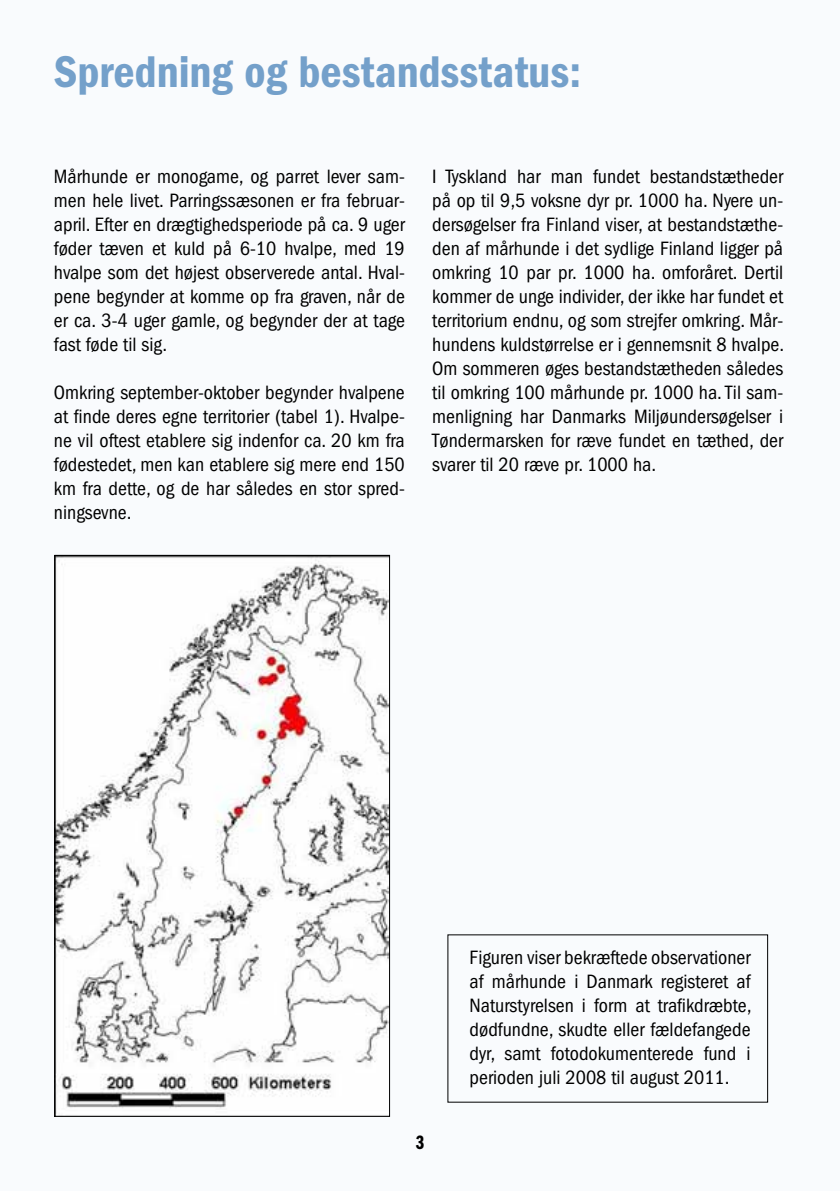
<style>
.page{position:relative;width:840px;height:1191px;background:#fff}
.page>*{position:absolute;margin:0;border:0;box-sizing:border-box;transform-origin:0 0}
.t1{font:600 condensed 46px "Franklin Gothic";color:#74a0ca}
.t2{font:condensed 20px/24px "Franklin Gothic";color:#000;text-align:justify}
.t3{font:20px "Franklin Gothic Demi Cmpr";color:#000}
</style>
<div class="page">
<div style="left:0;top:0;width:839px;height:1191px;background:#f9fbfd"></div>
<img style="left:56px;top:557px;width:332px;height:557px">
<h1 class="t1" style="left:54px;top:45px;width:528px">Spredning og bestandsstatus:</h1>
<p class="t2" style="left:54px;top:164px;width:352px">Mårhunde er monogame, og parret lever sam&shy;men hele livet. Parringssæsonen er fra februar&shy;april. Efter en drægtighedsperiode på ca. 9 uger føder tæven et kuld på 6-10 hvalpe, med 19 hvalpe som det højest observerede antal. Hval&shy;pene begynder at komme op fra graven, når de er ca. 3-4 uger gamle, og begynder der at tage fast føde til sig.</p>
<p class="t2" style="left:54px;top:380px;width:352px">Omkring september-oktober begynder hvalpene at finde deres egne territorier (tabel 1). Hvalpe&shy;ne vil oftest etablere sig indenfor ca. 20 km fra fødestedet, men kan etablere sig mere end 150 km fra dette, og de har således en stor spred&shy;ningsevne.</p>
<p class="t2" style="left:432px;top:164px;width:353px">I Tyskland har man fundet bestandstætheder på op til 9,5 voksne dyr pr. 1000 ha. Nyere un&shy;dersøgelser fra Finland viser, at bestandstæthe&shy;den af mårhunde i det sydlige Finland ligger på omkring 10 par pr. 1000 ha. omforåret. Dertil kommer de unge individer, der ikke har fundet et territorium endnu, og som strejfer omkring. Mår&shy;hundens kuldstørrelse er i gennemsnit 8 hvalpe.<br>Om sommeren øges bestandstætheden således til omkring 100 mårhunde pr. 1000 ha. Til sam&shy;menligning har Danmarks Miljøundersøgelser i Tøndermarsken for ræve fundet en tæthed, der svarer til 20 ræve pr. 1000 ha.</p>
<p class="t3" style="left:415px;top:1131px;width:10px">3</p>
<p class="t2" style="left:469px;top:945px;width:283px">Figuren viser bekræftede observationer af mårhunde i Danmark registeret af Naturstyrelsen i form at trafikdræbte, dødfundne, skudte eller fældefangede dyr, samt fotodokumenterede fund i perioden juli 2008 til august 2011.</p>
</div>
